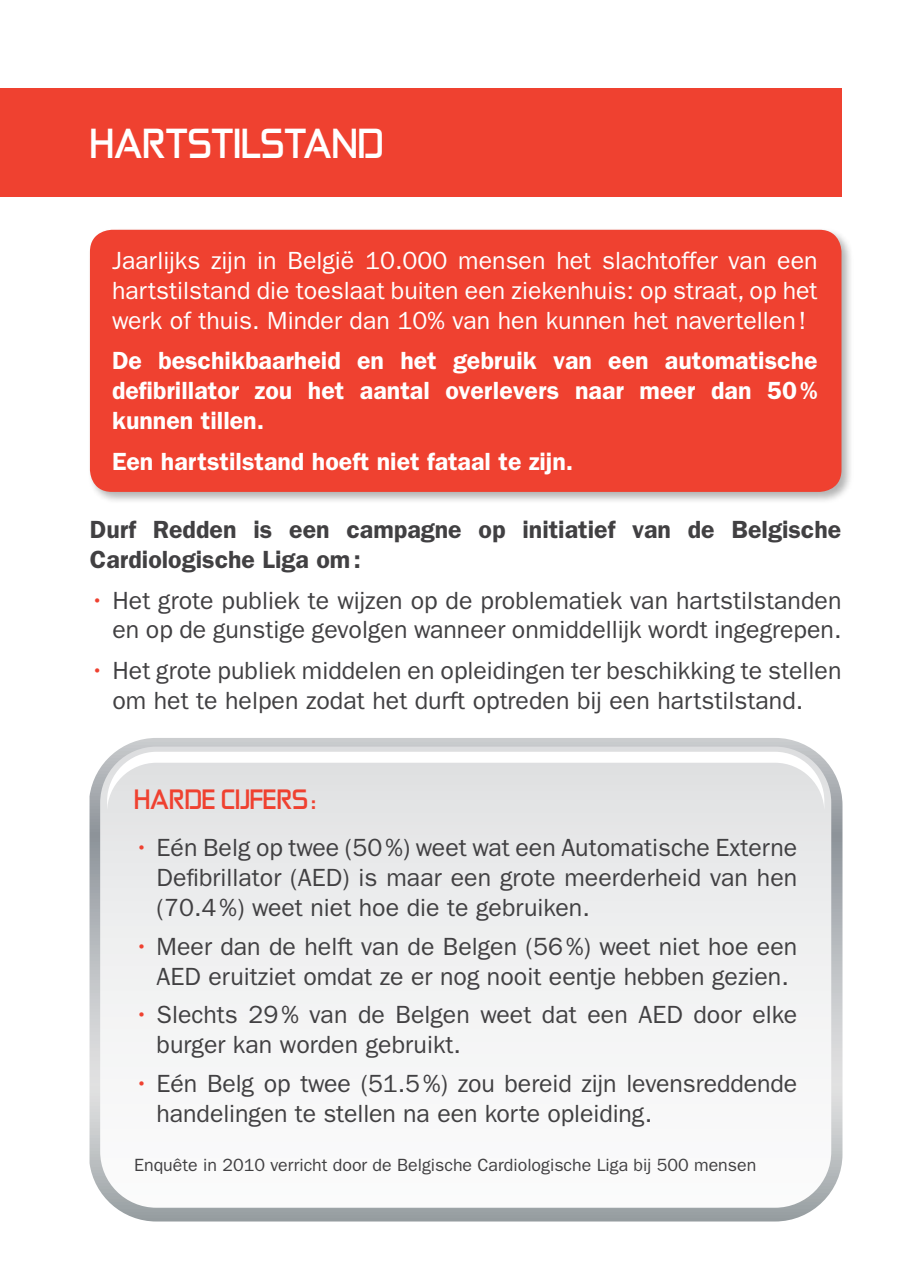
<style>
.page{position:relative;width:922px;height:1276px;background:#fff}
.page>*{position:absolute;margin:0;border:0;box-sizing:border-box;transform-origin:0 0}
.t1{font:700 37.5px "Zekton Rg";color:#fff}
.t2{font:25px/30px "ITC Franklin Gothic Std";color:#414042}
.t3{font:25px/30px "ITC Franklin Gothic Std";color:#fff;text-align:justify}
.t4{font:600 25px/30px "ITC Franklin Gothic Std";color:#fff;text-align:justify}
.t5{font:600 25px/30px "ITC Franklin Gothic Std";color:#414042}
.t6{font:700 25px "Zekton Rg";color:#ef4130}
.t7{font:17.75px "ITC Franklin Gothic Std";color:#414042}
.s1{color:#ef4130}
</style>
<div class="page">
<div style="left:87px;top:227px;width:767px;height:277px;background:#000;opacity:.3"></div>
<div style="left:90px;top:230px;width:751px;height:262px;background:#ef4130;border-radius:22px"></div>
<div style="left:0;top:88px;width:841px;height:109px;background:#ef4130"></div>
<svg style="left:89px;top:738px;width:753px;height:483px;background:#bbbfc2"></svg>
<svg style="left:100px;top:746px;width:731px;height:461px"></svg>
<svg style="left:107px;top:752px;width:717px;height:60px"></svg>
<h1 class="t1" style="left:90px;top:119px;width:295px">HARTSTILSTAND</h1>
<p class="t3" style="left:112px;top:246px;width:707px">Jaarlijks zijn in België 10.000 mensen het slachtoffer van een hartstilstand die toeslaat buiten een ziekenhuis: op straat, op het werk of thuis. Minder dan 10% van hen kunnen het navertellen!</p>
<p class="t4" style="left:112px;top:346px;width:707px">De beschikbaarheid en het gebruik van een automatische defibrillator zou het aantal overlevers naar meer dan 50% kunnen tillen.</p>
<p class="t4" style="left:112px;top:446px;width:463px">Een hartstilstand hoeft niet fataal te zijn.</p>
<p class="t5" style="left:90px;top:514px;width:752px">Durf Redden is een campagne op initiatief van de Belgische<br>Cardiologische Liga om:</p>
<p class="t2" style="left:90px;top:585px;width:753px;text-align:right"><span class="s1">•</span> Het grote publiek te wijzen op de problematiek van hartstilstanden en op de gunstige gevolgen wanneer onmiddellijk wordt ingegrepen.</p>
<p class="t2" style="left:112px;top:655px;width:730px;text-indent:-22px"><span class="s1">•</span> Het grote publiek middelen en opleidingen ter beschikking te stellen om het te helpen zodat het durft optreden bij een hartstilstand.</p>
<p class="t6" style="left:134px;top:782px;width:183px">HARDE CIJFERS:</p>
<p class="t2" style="left:156px;top:833px;width:642px;text-align:justify;text-indent:-22px"><span class="s1">•</span> Eén Belg op twee (50%) weet wat een Automatische Externe Defibrillator (AED) is maar een grote meerderheid van hen (70.4%) weet niet hoe die te gebruiken.</p>
<p class="t2" style="left:134px;top:931px;width:664px;text-align:center"><span class="s1">•</span> Meer dan de helft van de Belgen (56%) weet niet hoe een<br>AED eruitziet omdat ze er nog nooit eentje hebben gezien.</p>
<p class="t2" style="left:156px;top:1000px;width:642px;text-indent:-22px"><span class="s1">•</span> Slechts 29% van de Belgen weet dat een AED door elke burger kan worden gebruikt.</p>
<p class="t2" style="left:156px;top:1068px;width:642px;text-indent:-22px"><span class="s1">•</span> Eén Belg op twee (51.5%) zou bereid zijn levensreddende handelingen te stellen na een korte opleiding.</p>
<p class="t7" style="left:134px;top:1154px;width:623px">Enquête in 2010 verricht door de Belgische Cardiologische Liga bij 500 mensen</p>
</div>
